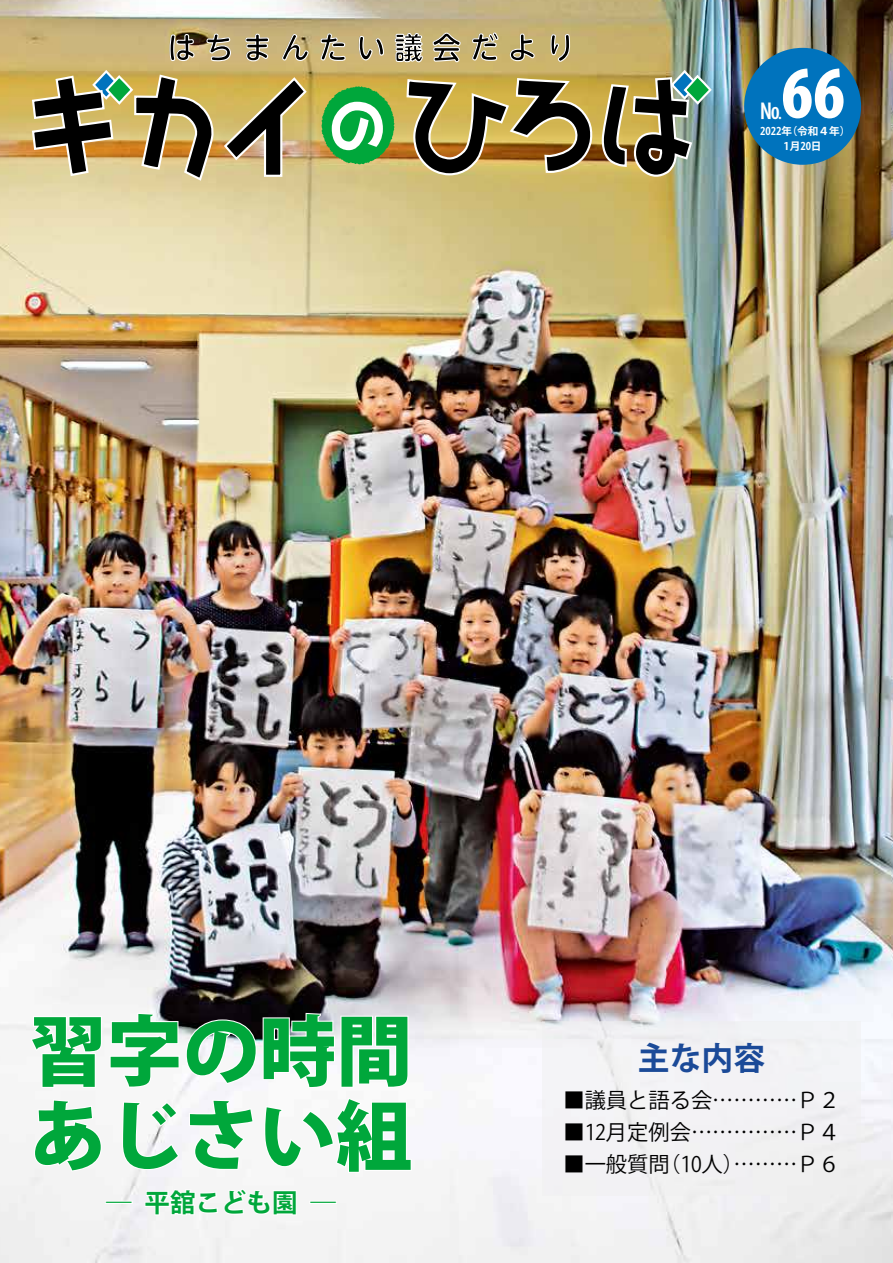
<style>
.page{position:relative;width:893px;height:1263px;background:#fff}
.page>*{position:absolute;margin:0;border:0;box-sizing:border-box;transform-origin:0 0}
.t1{font:800 76.5px/85.1px "Koz Go Pr 6 N";color:#00a73b}
.t2{font:800 63.75px "Koz Go Pr 6 N";color:#fff}
.t3{font:700 31.95px "Koz Go Pr 6 N";color:#1b4a98}
.t4{font:30.15px "UD Shin M Go Pro De Bold 90 msp RKSJ H";letter-spacing:.335em;color:#000;scale:.94 1}
.t5{font:700 25.5px "Koz Go Pr 6 N";color:#00a73b}
.t6{font:21.3px "Koz Go Pr 6 N";color:#000}
.t7{font:700 21.3px "Koz Go Pr 6 N";color:#fff}
.t8{font:700 10.65px/14.9px "Koz Go Pr 6 N";color:#fff;text-align:center}
</style>
<div class="page">
<img style="left:0;top:0;width:893px;height:1263px">
<div style="left:744px;top:48px;width:117px;height:117px;background:#0073bd;border-radius:50%"></div>
<svg style="left:169px;top:33px;width:26px;height:29px"></svg>
<svg style="left:206px;top:33px;width:26px;height:29px"></svg>
<svg style="left:245px;top:33px;width:25px;height:29px"></svg>
<svg style="left:281px;top:33px;width:28px;height:29px"></svg>
<svg style="left:320px;top:33px;width:26px;height:28px"></svg>
<svg style="left:358px;top:32px;width:27px;height:29px"></svg>
<svg style="left:394px;top:32px;width:29px;height:31px"></svg>
<svg style="left:432px;top:32px;width:29px;height:31px"></svg>
<svg style="left:471px;top:32px;width:28px;height:29px"></svg>
<svg style="left:509px;top:33px;width:26px;height:29px"></svg>
<svg style="left:550px;top:32px;width:21px;height:30px"></svg>
<svg style="left:321px;top:86px;width:74px;height:79px"></svg>
<svg style="left:133px;top:73px;width:81px;height:108px;background:#928052"></svg>
<svg style="left:107px;top:77px;width:25px;height:26px"></svg>
<div style="left:106px;top:76px;width:27px;height:28px;border:2px solid #fff;border-radius:50%"></div>
<svg style="left:32px;top:68px;width:90px;height:109px;background:#908358"></svg>
<svg style="left:222px;top:76px;width:86px;height:102px;background:#a28f5c"></svg>
<svg style="left:405px;top:76px;width:189px;height:100px;background:#917c45"></svg>
<svg style="left:685px;top:76px;width:25px;height:27px"></svg>
<div style="left:684px;top:75px;width:27px;height:29px;border:2px solid #fff;border-radius:50%"></div>
<img style="left:602px;top:68px;width:98px;height:110px">
<div style="left:542px;top:1020px;width:319px;height:175px;background:#efefef"></div>
<svg style="left:144px;top:1187px;width:154px;height:29px"></svg>
<svg style="left:29px;top:1015px;width:74px;height:74px"></svg>
<svg style="left:109px;top:1012px;width:301px;height:77px"></svg>
<svg style="left:33px;top:1098px;width:70px;height:75px"></svg>
<svg style="left:121px;top:1100px;width:60px;height:71px"></svg>
<svg style="left:188px;top:1098px;width:67px;height:73px"></svg>
<svg style="left:263px;top:1096px;width:150px;height:78px"></svg>
<h3 class="t4" style="left:167px;top:23px;width:435px">はちまんたい議会だより</h3>
<h2 class="t2" style="left:781px;top:58px;width:65px">66</h2>
<p class="t7" style="left:760px;top:99px;width:23px">No</p>
<p class="t8" style="left:760px;top:124px;width:87px">20２2年(令和4年(月1 20日</p>
<h1 class="t1" style="left:30px;top:1010px;width:384px">習字の時間あじさい組</h1>
<p class="t5" style="left:106px;top:1188px;width:27px">―</p>
<p class="t5" style="left:145px;top:1188px;width:155px">平舘こども園</p>
<p class="t5" style="left:310px;top:1188px;width:27px">―</p>
<h3 class="t3" style="left:638px;top:1040px;width:129px">主な内容</h3>
<p class="t6" style="left:563px;top:1088px;width:278px">■議員と語る会…………Ｐ２</p>
<p class="t6" style="left:563px;top:1120px;width:278px">■１２月定例会……………Ｐ４</p>
<p class="t6" style="left:563px;top:1152px;width:278px">■一般質問(1 0人)………Ｐ6</p>
</div>
